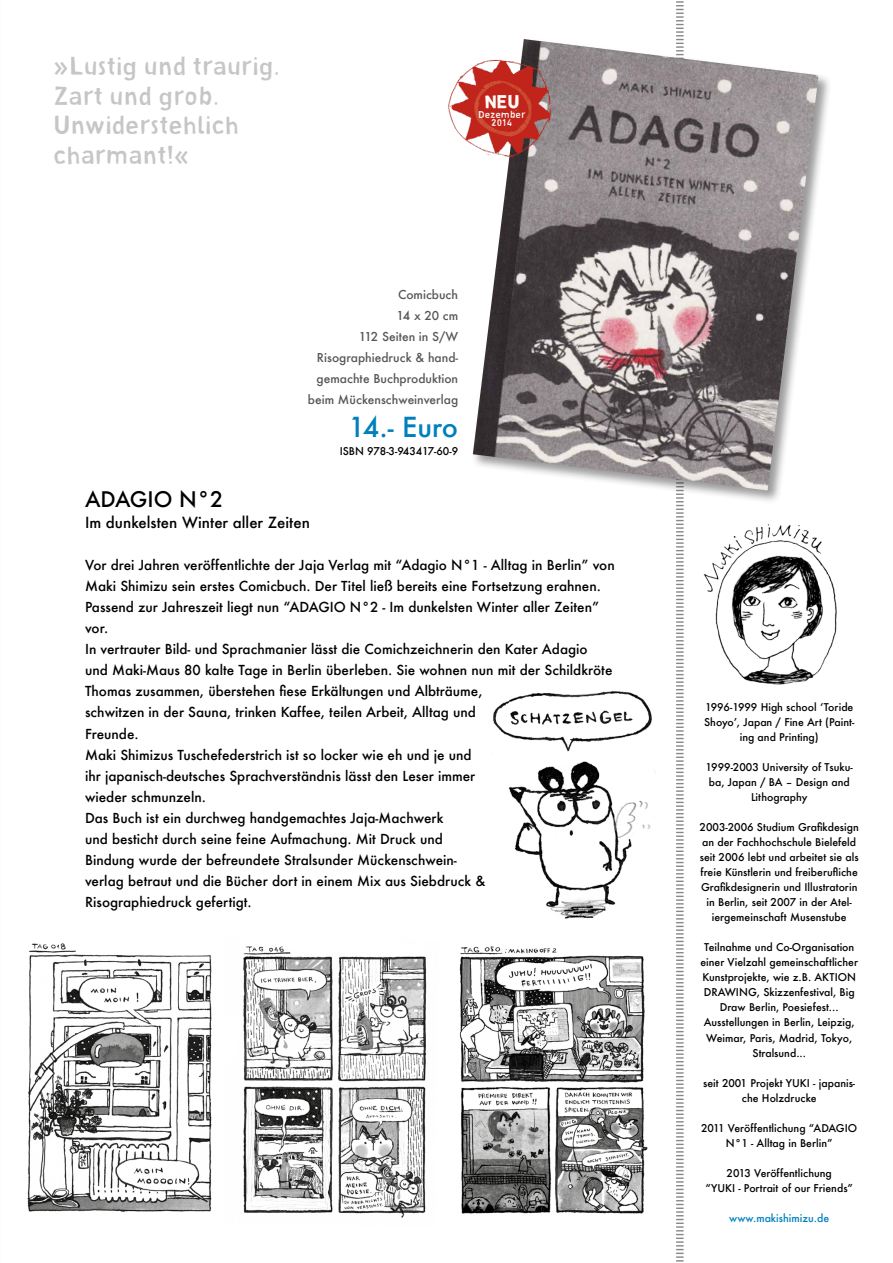
<style>
.page{position:relative;width:893px;height:1263px;background:#fff}
.page>*{position:absolute;margin:0;border:0;box-sizing:border-box;transform-origin:0 0}
.t1{font:27px/29.4px "Charlottine Mince";color:#c6c6c6}
.t2{font:500 27px "Futura";letter-spacing:-.005em;color:#0080bc}
.t3{font:500 21px "Futura";color:#000}
.t4{font:18.6px "Charlottine Grosse";color:#fbfbf7}
.t5{font:500 15px "Futura";color:#000}
.t6{font:500 13.5px/21px "Futura";color:#000}
.t7{font:500 12px/21px "Futura";color:#575756;text-align:right}
.t8{font:500 10.5px/15px "Futura";color:#000;text-align:center}
.t9{font:500 10.5px "Futura";color:#0080bc}
.t10{font:10.5px/7.4px "Charlottine Mince";color:#fbfbf7;text-align:center}
.s1{font-family:"Futura";font-weight:500}
</style>
<div class="page">
<svg style="left:676px;top:1px;width:8px;height:1261px"></svg>
<img style="left:703px;top:524px;width:134px;height:161px">
<div style="left:471px;top:37px;width:361px;height:467px;background:#000;opacity:.4"></div>
<img style="left:473px;top:39px;width:346px;height:451px">
<img style="left:448px;top:54px;width:107px;height:108px">
<img style="left:27px;top:943px;width:185px;height:269px">
<img style="left:243px;top:946px;width:184px;height:272px">
<img style="left:459px;top:946px;width:189px;height:268px">
<img style="left:493px;top:691px;width:163px;height:228px">
<h1 class="t1" style="left:53px;top:52px;width:228px"><span class="s1">»</span>Lustig und traurig.<br>Zart und grob.<br>Unwiderstehlich charmant!<span class="s1">«</span></h1>
<h3 class="t4" style="left:484px;top:91px;width:37px">NEU</h3>
<p class="t10" style="left:478px;top:111px;width:49px">Dezember<br>2014</p>
<p class="t7" style="left:308px;top:284px;width:152px">Comicbuch<br>14 x 20 cm<br>112 Seiten in S/W<br>Risographiedruck &amp; hand&shy;gemachte Buchproduktion beim Mückenschweinverlag</p>
<h1 class="t2" style="left:348px;top:408px;width:111px">14.- Euro</h1>
<p class="t8" style="left:340px;top:443px;width:120px">ISBN 978-3-943417-60-9</p>
<h2 class="t3" style="left:85px;top:485px;width:140px">ADAGIO N°2</h2>
<p class="t5" style="left:85px;top:513px;width:226px">Im dunkelsten Winter aller Zeiten</p>
<p class="t6" style="left:85px;top:555px;width:531px">Vor drei Jahren veröffentlichte der Jaja Verlag mit “Adagio N°1 - Alltag in Berlin” von Maki Shimizu sein erstes Comicbuch. Der Titel ließ bereits eine Fortsetzung erahnen.<br>Passend zur Jahreszeit liegt nun “ADAGIO N°2 - Im dunkelsten Winter aller Zeiten” vor.<br>In vertrauter Bild- und Sprachmanier lässt die Comichzeichnerin den Kater Adagio<br>und Maki-Maus 80 kalte Tage in Berlin überleben. Sie wohnen nun mit der Schildkröte Thomas zusammen, überstehen fiese Erkältungen und Albträume,<br>schwitzen in der Sauna, trinken Kaffee, teilen Arbeit, Alltag und<br>Freunde.<br>Maki Shimizus Tuschefederstrich ist so locker wie eh und je und<br>ihr japanisch-deutsches Sprachverständnis lässt den Leser immer<br>wieder schmunzeln.<br>Das Buch ist ein durchweg handgemachtes Jaja-Machwerk<br>und besticht durch seine feine Aufmachung. Mit Druck und<br>Bindung wurde der befreundete Stralsunder Mückenschwein-<br>verlag betraut und die Bücher dort in einem Mix aus Siebdruck &amp;<br>Risographiedruck gefertigt.</p>
<p class="t8" style="left:704px;top:700px;width:152px">1996-1999 High school ‘Toride<br>Shoyo’, Japan / Fine Art (Paint&shy;ing and Printing)</p>
<p class="t8" style="left:706px;top:760px;width:149px">1999-2003 University of Tsuku&shy;ba, Japan / BA – Design and<br>Lithography</p>
<p class="t8" style="left:700px;top:820px;width:161px">2003-2006 Studium Grafikdesign an der Fachhochschule Bielefeld seit 2006 lebt und arbeitet sie als freie Künstlerin und freiberufliche Grafikdesignerin und Illustratorin in Berlin, seit 2007 in der Atel&shy;iergemeinschaft Musenstube</p>
<p class="t8" style="left:700px;top:940px;width:159px">Teilnahme und Co-Organisation einer Vielzahl gemeinschaftlicher<br>Kunstprojekte, wie z.B. AKTION<br>DRAWING, Skizzenfestival, Big<br>Draw Berlin, Poesiefest...<br>Ausstellungen in Berlin, Leipzig,<br>Weimar, Paris, Madrid, Tokyo,<br>Stralsund...</p>
<p class="t8" style="left:703px;top:1075px;width:154px">seit 2001 Projekt YUKI - japanis&shy;che Holzdrucke</p>
<p class="t8" style="left:701px;top:1120px;width:158px">2011 Veröffentlichung “ADAGIO<br>N°1 - Alltag in Berlin”</p>
<p class="t8" style="left:705px;top:1165px;width:149px">2013 Veröffentlichung<br>“YUKI - Portrait of our Friends”</p>
<p class="t9" style="left:729px;top:1210px;width:101px">www.makishimizu.de</p>
</div>
